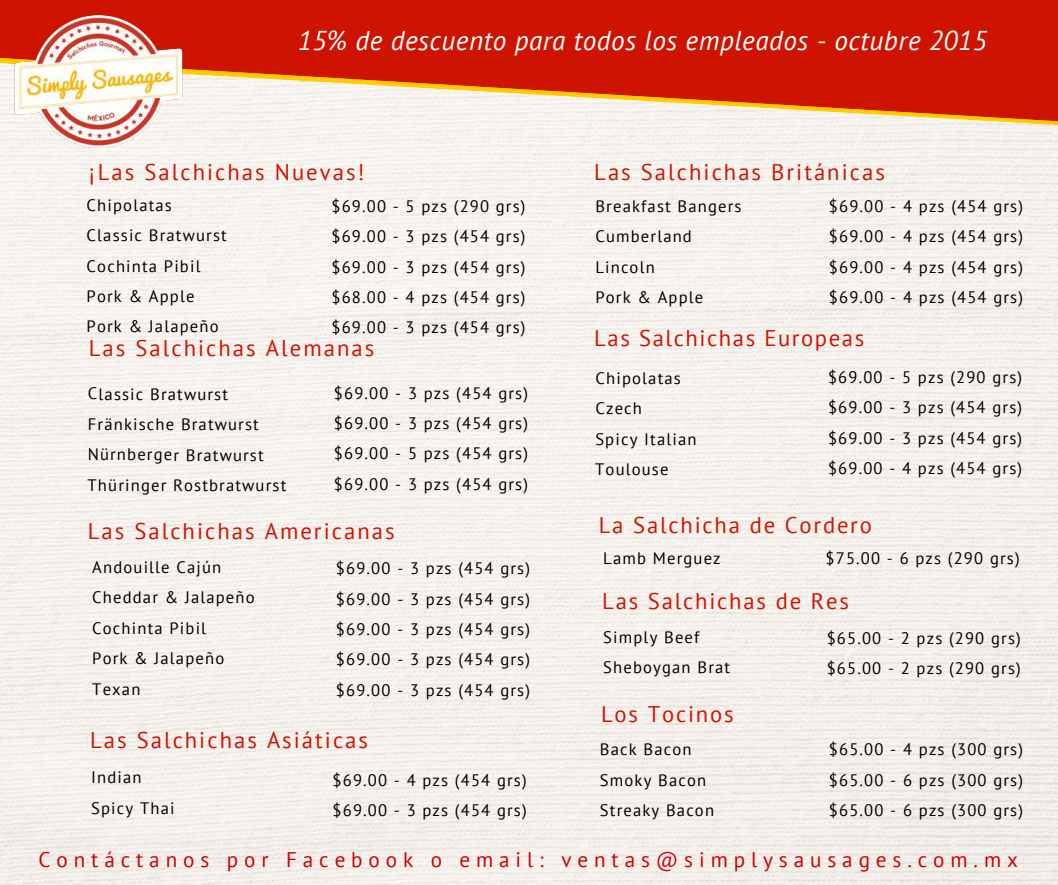
<style>
.page{position:relative;width:1058px;height:885px;background:#fff}
.page>*{position:absolute;margin:0;border:0;box-sizing:border-box;transform-origin:0 0}
.t1{font:italic 27.15px "PT Sans";letter-spacing:.02em;color:#fff}
.t2{font:22.65px "PT Sans";letter-spacing:.09em;color:#ce1301}
.t3{font:22.65px "PT Sans";letter-spacing:.07em;color:#ce1301}
.t4{font:21.15px "PT Sans";letter-spacing:.28em;color:#c00}
.t5{font:16.65px/30.3px "PT Sans";letter-spacing:.07em;color:#000}
</style>
<div class="page">
<svg style="left:0;top:124px;width:1058px;height:6px;fill:#f6f2ee"></svg>
<svg style="left:0;top:0;width:1058px;height:124px;background:#d74630"></svg>
<img style="left:11px;top:0;width:175px;height:168px">
<h1 class="t1" style="left:298px;top:22px;width:691px">15% de descuento para todos los empleados - octubre 2015</h1>
<h2 class="t2" style="left:89px;top:157px;width:277px">¡Las Salchichas Nuevas!</h2>
<h2 class="t2" style="left:594px;top:157px;width:292px">Las Salchichas Británicas</h2>
<p class="t5" style="left:87px;top:190px;width:142px">Chipolatas<br>Classic Bratwurst<br>Cochinta Pibil<br>Pork &amp; Apple<br>Pork &amp; Jalapeño</p>
<p class="t5" style="left:331px;top:191px;width:196px;text-align:justify">$69.00 - 5 pzs (290 grs) $69.00 - 3 pzs (454 grs) $69.00 - 3 pzs (454 grs) $68.00 - 4 pzs (454 grs) $69.00 - 3 pzs (454 grs)</p>
<h2 class="t2" style="left:89px;top:333px;width:287px">Las Salchichas Alemanas</h2>
<p class="t5" style="left:334px;top:377px;width:196px;text-align:justify">$69.00 - 3 pzs (454 grs) $69.00 - 3 pzs (454 grs) $69.00 - 5 pzs (454 grs) $69.00 - 3 pzs (454 grs)</p>
<h2 class="t2" style="left:88px;top:515px;width:308px">Las Salchichas Americanas</h2>
<p class="t5" style="left:88px;top:378px;width:200px">Classic Bratwurst<br>Fränkische Bratwurst<br>Nürnberger Bratwurst<br>Thüringer Rostbratwurst</p>
<p class="t5" style="left:92px;top:552px;width:164px">Andouille Cajún<br>Cheddar &amp; Jalapeño<br>Cochinta Pibil<br>Pork &amp; Jalapeño<br>Texan</p>
<p class="t5" style="left:336px;top:553px;width:196px;text-align:justify">$69.00 - 3 pzs (454 grs) $69.00 - 3 pzs (454 grs) $69.00 - 3 pzs (454 grs) $69.00 - 3 pzs (454 grs) $69.00 - 3 pzs (454 grs)</p>
<h2 class="t2" style="left:90px;top:725px;width:279px">Las Salchichas Asiáticas</h2>
<p class="t5" style="left:91px;top:762px;width:85px">Indian<br>Spicy Thai</p>
<p class="t5" style="left:332px;top:764px;width:196px">$69.00 - 4 pzs (454 grs) $69.00 - 3 pzs (454 grs)</p>
<p class="t5" style="left:829px;top:191px;width:196px;text-align:justify">$69.00 - 4 pzs (454 grs) $69.00 - 4 pzs (454 grs) $69.00 - 4 pzs (454 grs) $69.00 - 4 pzs (454 grs)</p>
<p class="t5" style="left:595px;top:191px;width:148px">Breakfast Bangers<br>Cumberland<br>Lincoln<br>Pork &amp; Apple</p>
<h2 class="t3" style="left:594px;top:323px;width:271px">Las Salchichas Europeas</h2>
<p class="t5" style="left:595px;top:363px;width:103px">Chipolatas<br>Czech<br>Spicy Italian<br>Toulouse</p>
<p class="t5" style="left:828px;top:362px;width:196px;text-align:justify">$69.00 - 5 pzs (290 grs) $69.00 - 3 pzs (454 grs) $69.00 - 3 pzs (454 grs) $69.00 - 4 pzs (454 grs)</p>
<h2 class="t2" style="left:598px;top:510px;width:275px">La Salchicha de Cordero</h2>
<p class="t5" style="left:603px;top:543px;width:119px">Lamb Merguez</p>
<p class="t5" style="left:825px;top:543px;width:196px">$75.00 - 6 pzs (290 grs)</p>
<h2 class="t2" style="left:602px;top:586px;width:248px">Las Salchichas de Res</h2>
<p class="t5" style="left:603px;top:622px;width:128px">Simply Beef<br>Sheboygan Brat</p>
<h2 class="t2" style="left:601px;top:699px;width:134px">Los Tocinos</h2>
<p class="t5" style="left:600px;top:734px;width:116px">Back Bacon<br>Smoky Bacon<br>Streaky Bacon</p>
<p class="t5" style="left:826px;top:623px;width:196px">$65.00 - 2 pzs (290 grs) $65.00 - 2 pzs (290 grs)</p>
<p class="t5" style="left:829px;top:734px;width:196px;text-align:justify">$65.00 - 4 pzs (300 grs) $65.00 - 6 pzs (300 grs) $65.00 - 6 pzs (300 grs)</p>
<p class="t4" style="left:39px;top:846px;width:980px">Contáctanos por Facebook o email: ventas@simplysausages.com.mx</p>
</div>
